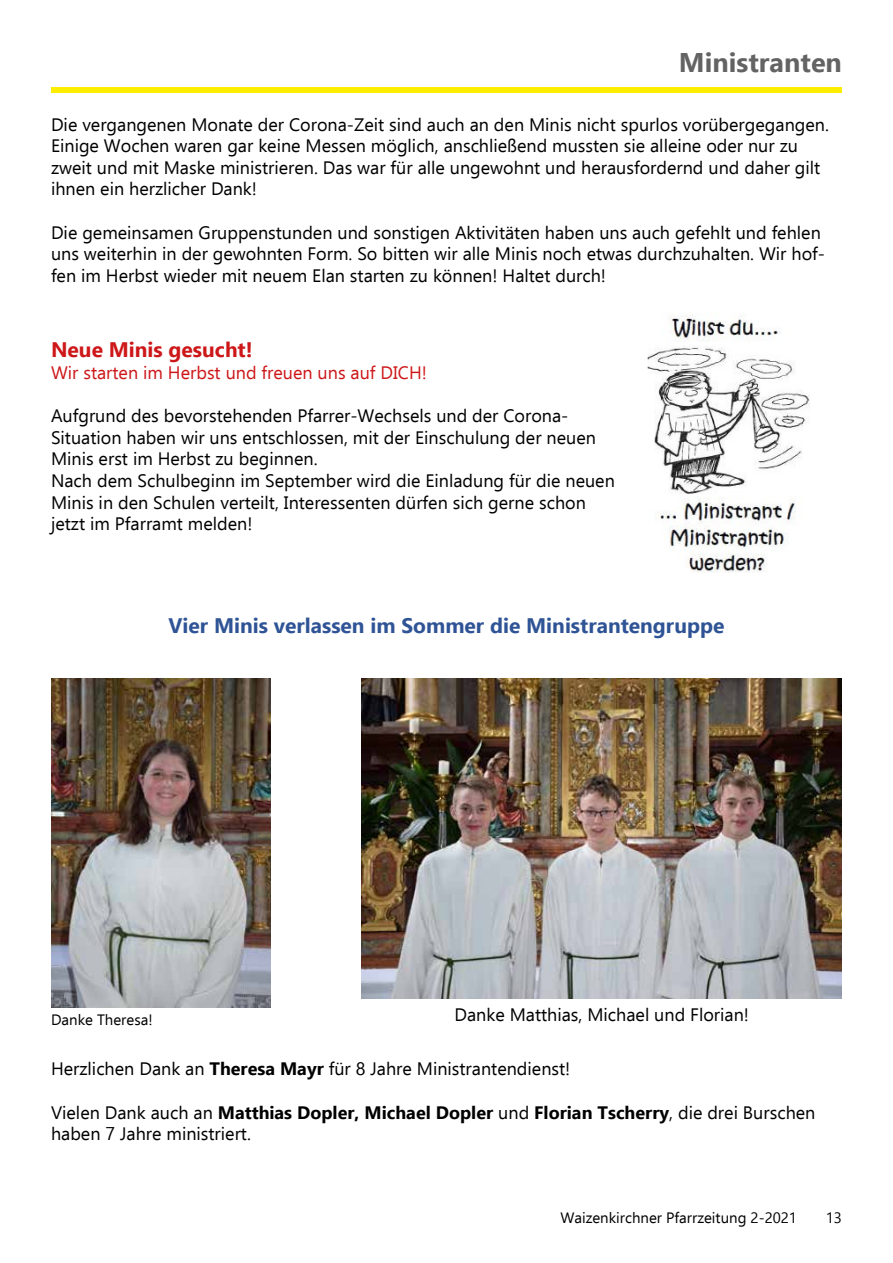
<style>
.page{position:relative;width:893px;height:1263px;background:#fff}
.page>*{position:absolute;margin:0;border:0;box-sizing:border-box;transform-origin:0 0}
.t1{font:700 27px "Ebrima";color:#646363}
.t2{font:700 21px "Ebrima";color:#2f5496}
.t3{font:700 21px "Ebrima";color:#cd1719}
.t4{font:18px/21.6px "Ebrima";color:#000}
.t5{font:18px "Ebrima";color:#cd1719}
.t6{font:15px "Ebrima";color:#000}
.s1{font-weight:700}
</style>
<div class="page">
<div style="left:51px;top:88px;width:791px;height:5px;background:#ffed00"></div>
<img style="left:647px;top:313px;width:163px;height:260px">
<img style="left:51px;top:678px;width:220px;height:330px">
<img style="left:361px;top:678px;width:481px;height:320px">
<h1 class="t1" style="left:679px;top:41px;width:164px">Ministranten</h1>
<p class="t4" style="left:51px;top:113px;width:779px">Die vergangenen Monate der Corona-Zeit sind auch an den Minis nicht spurlos vorübergegangen.<br>Einige Wochen waren gar keine Messen möglich, anschließend mussten sie alleine oder nur zu zweit und mit Maske ministrieren. Das war für alle ungewohnt und herausfordernd und daher gilt ihnen ein herzlicher Dank!</p>
<p class="t4" style="left:51px;top:221px;width:775px">Die gemeinsamen Gruppenstunden und sonstigen Aktivitäten haben uns auch gefehlt und fehlen uns weiterhin in der gewohnten Form. So bitten wir alle Minis noch etwas durchzuhalten. Wir hof&shy;fen im Herbst wieder mit neuem Elan starten zu können! Haltet durch!</p>
<p class="t3" style="left:51px;top:333px;width:203px">Neue Minis gesucht!</p>
<p class="t5" style="left:51px;top:359px;width:377px">Wir starten im Herbst und freuen uns auf DICH!</p>
<p class="t4" style="left:51px;top:404px;width:565px">Aufgrund des bevorstehenden Pfarrer-Wechsels und der Corona-Situation haben wir uns entschlossen, mit der Einschulung der neuen Minis erst im Herbst zu beginnen.<br>Nach dem Schulbeginn im September wird die Einladung für die neuen Minis in den Schulen verteilt, Interessenten dürfen sich gerne schon jetzt im Pfarramt melden!</p>
<p class="t2" style="left:169px;top:609px;width:557px">Vier Minis verlassen im Sommer die Ministrantengruppe</p>
<p class="t6" style="left:51px;top:1009px;width:103px">Danke Theresa!</p>
<p class="t4" style="left:454px;top:1003px;width:296px">Danke Matthias, Michael und Florian!</p>
<p class="t4" style="left:51px;top:1057px;width:521px">Herzlichen Dank an <span class="s1">Theresa Mayr</span> für 8 Jahre Ministrantendienst!</p>
<p class="t4" style="left:51px;top:1101px;width:766px">Vielen Dank auch an <span class="s1">Matthias Dopler, Michael Dopler</span> und <span class="s1">Florian Tscherry</span>, die drei Burschen haben 7 Jahre ministriert.</p>
<p class="t6" style="left:560px;top:1206px;width:238px">Waizenkirchner Pfarrzeitung 2-2021</p>
<p class="t6" style="left:826px;top:1206px;width:18px">13</p>
</div>
